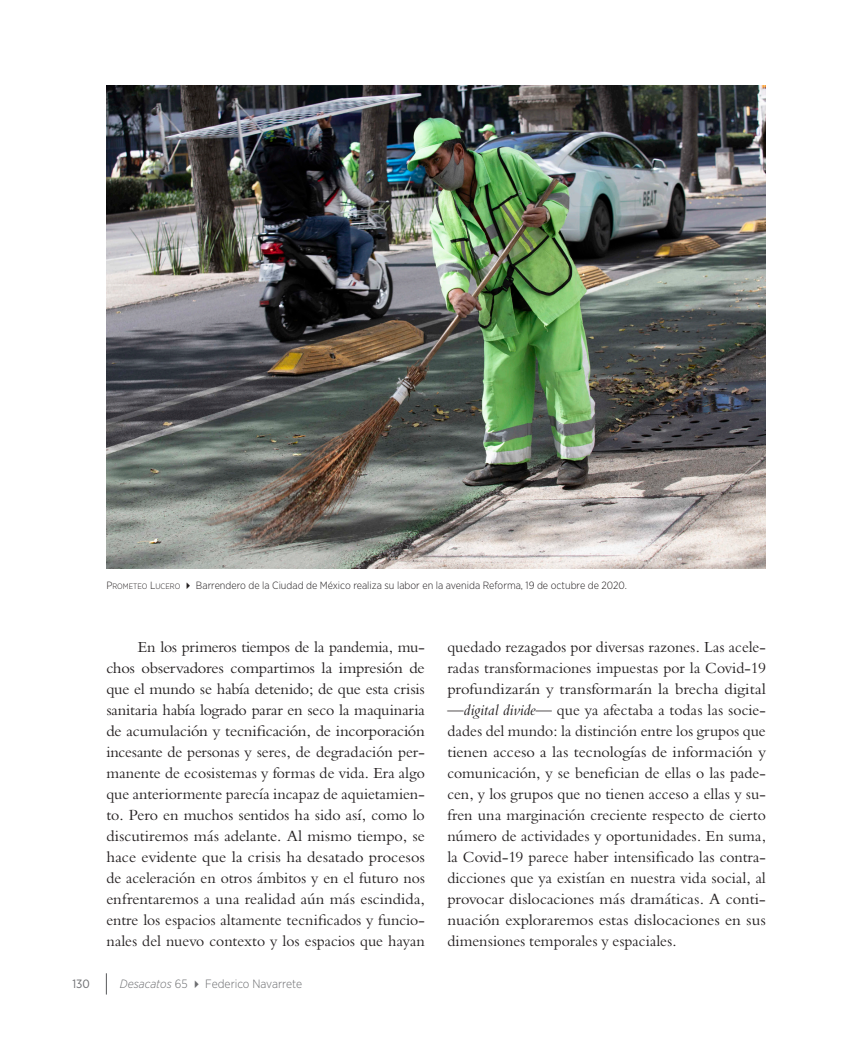
<style>
.page{position:relative;width:851px;height:1063px;background:#fff}
.page>*{position:absolute;margin:0;border:0;box-sizing:border-box;transform-origin:0 0}
.TEXTO_GENERAL{font:15px/21px "Bergamo Std";color:#231f20;text-align:justify}
.t1{font:300 12px "Gotham Narrow";color:#6c6d70}
.t2{font:12px "Gotham Narrow";color:#6c6d70}
.FOTO_PIE_-_horizonta{font:300 10.5px "Gotham Narrow";color:#231f20}
.s1{font-style:inherit}
.s2{font-size:7.8px}
.s3{font-style:italic}
</style>
<div class="page">
<svg style="left:106px;top:973px;width:1px;height:22px"></svg>
<img style="left:106px;top:85px;width:659px;height:483px">
<p class="FOTO_PIE_-_horizonta" style="left:106px;top:579px;width:522px"><span class="s1">P</span><span class="s2">ROMETEO</span> <span class="s1">L</span><span class="s2">UCERO</span> ✔ Barrendero de la Ciudad de México realiza su labor en la avenida Reforma, 19 de octubre de 2020.</p>
<p class="TEXTO_GENERAL" style="left:106px;top:637px;width:320px;text-indent:32px">En los primeros tiempos de la pandemia, mu&shy;chos observadores compartimos la impresión de que el mundo se había detenido; de que esta crisis sanitaria había logrado parar en seco la maquinaria de acumulación y tecnificación, de incorporación incesante de personas y seres, de degradación per&shy;manente de ecosistemas y formas de vida. Era algo que anteriormente parecía incapaz de aquietamien&shy;to. Pero en muchos sentidos ha sido así, como lo discutiremos más adelante. Al mismo tiempo, se hace evidente que la crisis ha desatado procesos de aceleración en otros ámbitos y en el futuro nos enfrentaremos a una realidad aún más escindida, entre los espacios altamente tecnificados y funcio&shy;nales del nuevo contexto y los espacios que hayan</p>
<p class="TEXTO_GENERAL" style="left:447px;top:637px;width:320px">quedado rezagados por diversas razones. Las acele&shy;radas transformaciones impuestas por la Covid-19 profundizarán y transformarán la brecha digital —<span class="s3">digital divide</span>— que ya afectaba a todas las socie&shy;dades del mundo: la distinción entre los grupos que tienen acceso a las tecnologías de información y comunicación, y se benefician de ellas o las pade&shy;cen, y los grupos que no tienen acceso a ellas y su&shy;fren una marginación creciente respecto de cierto número de actividades y oportunidades. En suma, la Covid-19 parece haber intensificado las contra&shy;dicciones que ya existían en nuestra vida social, al provocar dislocaciones más dramáticas. A conti&shy;nuación exploraremos estas dislocaciones en sus dimensiones temporales y espaciales.</p>
<p class="t2" style="left:72px;top:976px;width:19px">130</p>
<p class="t1" style="left:120px;top:976px;width:184px"><span class="s3">Desacatos</span> 65 ✔ Federico Navarrete</p>
</div>
